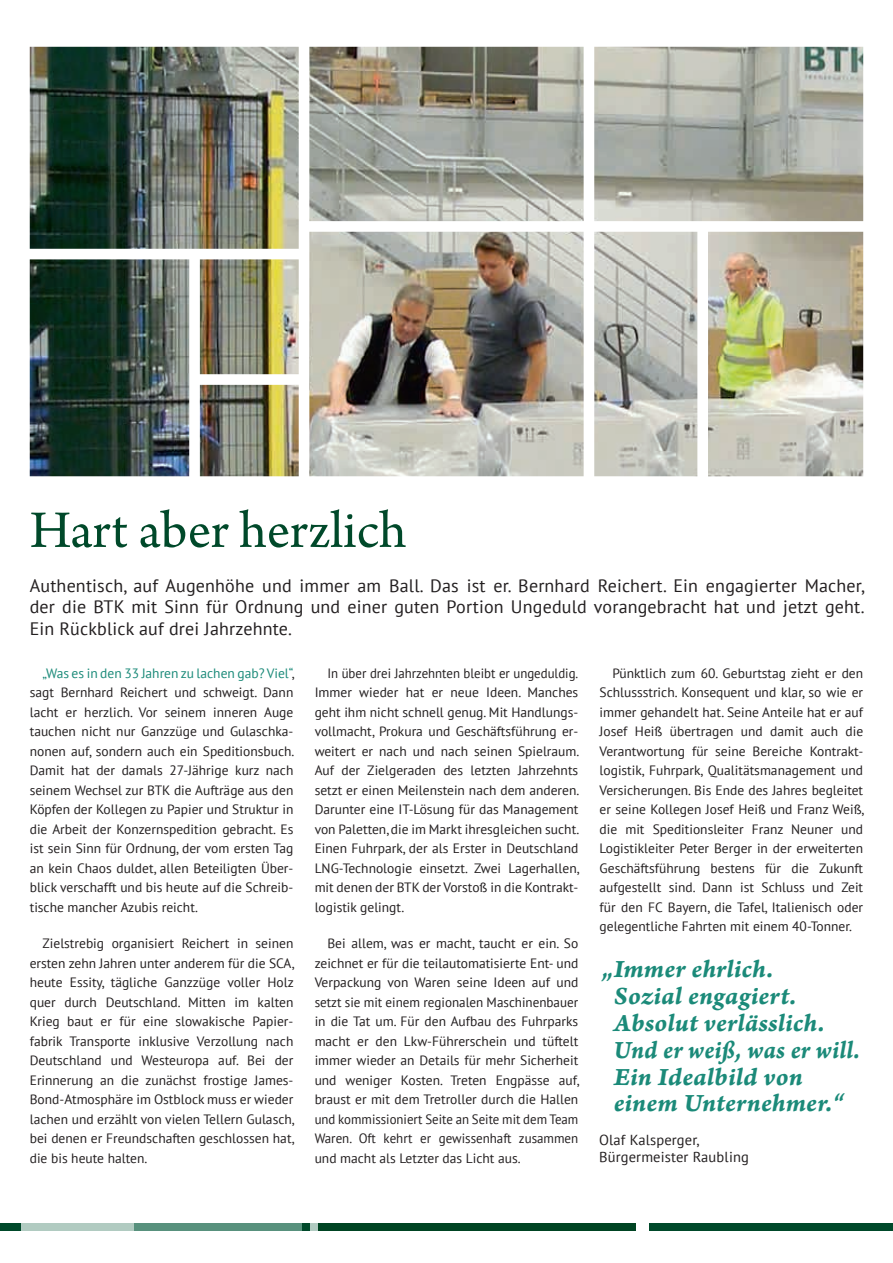
<style>
.page{position:relative;width:893px;height:1263px;background:#fff}
.page>*{position:absolute;margin:0;border:0;box-sizing:border-box;transform-origin:0 0}
.t1{font:55.5px "Arno Pro";color:#00492a}
.t2{font:26.25px/26.8px "Arno Pro Bold Italic Caption";letter-spacing:.005em;color:#1b8a79}
.t3{font:18px/21.6px "PT Sans";letter-spacing:.01em;color:#231f20;text-align:justify}
.t4{font:14.55px/17.4px "PT Sans";letter-spacing:.01em;color:#231f20}
.t5{font:13.5px/19.5px "PT Sans";color:#231f20;text-align:justify}
.t6{font:13.5px/19.5px "PT Sans";color:#231f20;text-align:justify;scale:.95 1}
.s1{color:#1b8a79}
</style>
<div class="page">
<div style="left:0;top:1223px;width:893px;height:8px;background:#00492a"></div>
<div style="left:22px;top:1223px;width:210px;height:8px;background:#b1cbc1"></div>
<div style="left:235px;top:1223px;width:408px;height:8px;background:#004423"></div>
<div style="left:134px;top:1223px;width:177px;height:8px;background:#58917d"></div>
<div style="left:303px;top:1223px;width:15px;height:8px;background:#b1cbc1"></div>
<div style="left:303px;top:1223px;width:7px;height:8px;background:#00492a"></div>
<div style="left:637px;top:1221px;width:12px;height:11px;background:#fff"></div>
<img style="left:30px;top:47px;width:833px;height:429px">
<h1 class="t1" style="left:30px;top:498px;width:378px">Hart aber herzlich</h1>
<h3 class="t3" style="left:30px;top:574px;width:836px">Authentisch, auf Augenhöhe und immer am Ball. Das ist er. Bernhard Reichert. Ein engagierter Macher, der die BTK mit Sinn für Ordnung und einer guten Portion Ungeduld vorangebracht hat und jetzt geht.<br>Ein Rückblick auf drei Jahrzehnte.</h3>
<p class="t5" style="left:30px;top:663px;width:266px;text-indent:13px"><span class="s1">„Was es in den 33 Jahren zu lachen gab? Viel“</span>, sagt Bernhard Reichert und schweigt. Dann lacht er herzlich. Vor seinem inneren Auge tauchen nicht nur Ganzzüge und Gulaschka&shy;nonen auf, sondern auch ein Speditionsbuch.<br>Damit hat der damals 27-Jährige kurz nach seinem Wechsel zur BTK die Aufträge aus den Köpfen der Kollegen zu Papier und Struktur in die Arbeit der Konzernspedition gebracht. Es ist sein Sinn für Ordnung, der vom ersten Tag an kein Chaos duldet, allen Beteiligten Über&shy;blick verschafft und bis heute auf die Schreib&shy;tische mancher Azubis reicht.</p>
<p class="t5" style="left:30px;top:933px;width:266px;text-align:left;text-indent:13px">Zielstrebig organisiert Reichert in seinen ersten zehn Jahren unter anderem für die SCA, heute Essity, tägliche Ganzzüge voller Holz quer durch Deutschland. Mitten im kalten Krieg baut er für eine slowakische Papier&shy;fabrik Transporte inklusive Verzollung nach Deutschland und Westeuropa auf. Bei der Erinnerung an die zunächst frostige James-Bond-Atmosphäre im Ostblock muss er wieder lachen und erzählt von vielen Tellern Gulasch, bei denen er Freundschaften geschlossen hat, die bis heute halten.</p>
<p class="t5" style="left:600px;top:663px;width:266px;text-indent:13px">Pünktlich zum 60. Geburtstag zieht er den Schlussstrich. Konsequent und klar, so wie er immer gehandelt hat. Seine Anteile hat er auf Josef Heiß übertragen und damit auch die Verantwortung für seine Bereiche Kontrakt&shy;logistik, Fuhrpark, Qualitätsmanagement und Versicherungen. Bis Ende des Jahres begleitet er seine Kollegen Josef Heiß und Franz Weiß, die mit Speditionsleiter Franz Neuner und Logistikleiter Peter Berger in der erweiterten Geschäftsführung bestens für die Zukunft aufgestellt sind. Dann ist Schluss und Zeit für den FC Bayern, die Tafel, Italienisch oder gelegentliche Fahrten mit einem 40-Tonner.</p>
<h2 class="t2" style="left:614px;top:956px;width:248px;text-indent:-12px">„Immer ehrlich.<br>Sozial engagiert.<br>Absolut verlässlich.<br>Und er weiß, was er will.<br>Ein Idealbild von einem Unternehmer.“</h2>
<p class="t4" style="left:599px;top:1131px;width:151px">Olaf Kalsperger,<br>Bürgermeister Raubling</p>
<p class="t6" style="left:315px;top:663px;width:280px;text-indent:13px">In über drei Jahrzehnten bleibt er ungeduldig.<br>Immer wieder hat er neue Ideen. Manches geht ihm nicht schnell genug. Mit Handlungs&shy;vollmacht, Prokura und Geschäftsführung er&shy;weitert er nach und nach seinen Spielraum.<br>Auf der Zielgeraden des letzten Jahrzehnts setzt er einen Meilenstein nach dem anderen.<br>Darunter eine IT-Lösung für das Management von Paletten, die im Markt ihresgleichen sucht.<br>Einen Fuhrpark, der als Erster in Deutschland LNG-Technologie einsetzt. Zwei Lagerhallen, mit denen der BTK der Vorstoß in die Kontrakt&shy;logistik gelingt.</p>
<p class="t5" style="left:315px;top:933px;width:266px;text-indent:13px">Bei allem, was er macht, taucht er ein. So zeichnet er für die teilautomatisierte Ent- und Verpackung von Waren seine Ideen auf und setzt sie mit einem regionalen Maschinenbauer in die Tat um. Für den Aufbau des Fuhrparks macht er den Lkw-Führerschein und tüftelt immer wieder an Details für mehr Sicherheit und weniger Kosten. Treten Engpässe auf, braust er mit dem Tretroller durch die Hallen und kommissioniert Seite an Seite mit dem Team Waren. Oft kehrt er gewissenhaft zusammen und macht als Letzter das Licht aus.</p>
</div>
